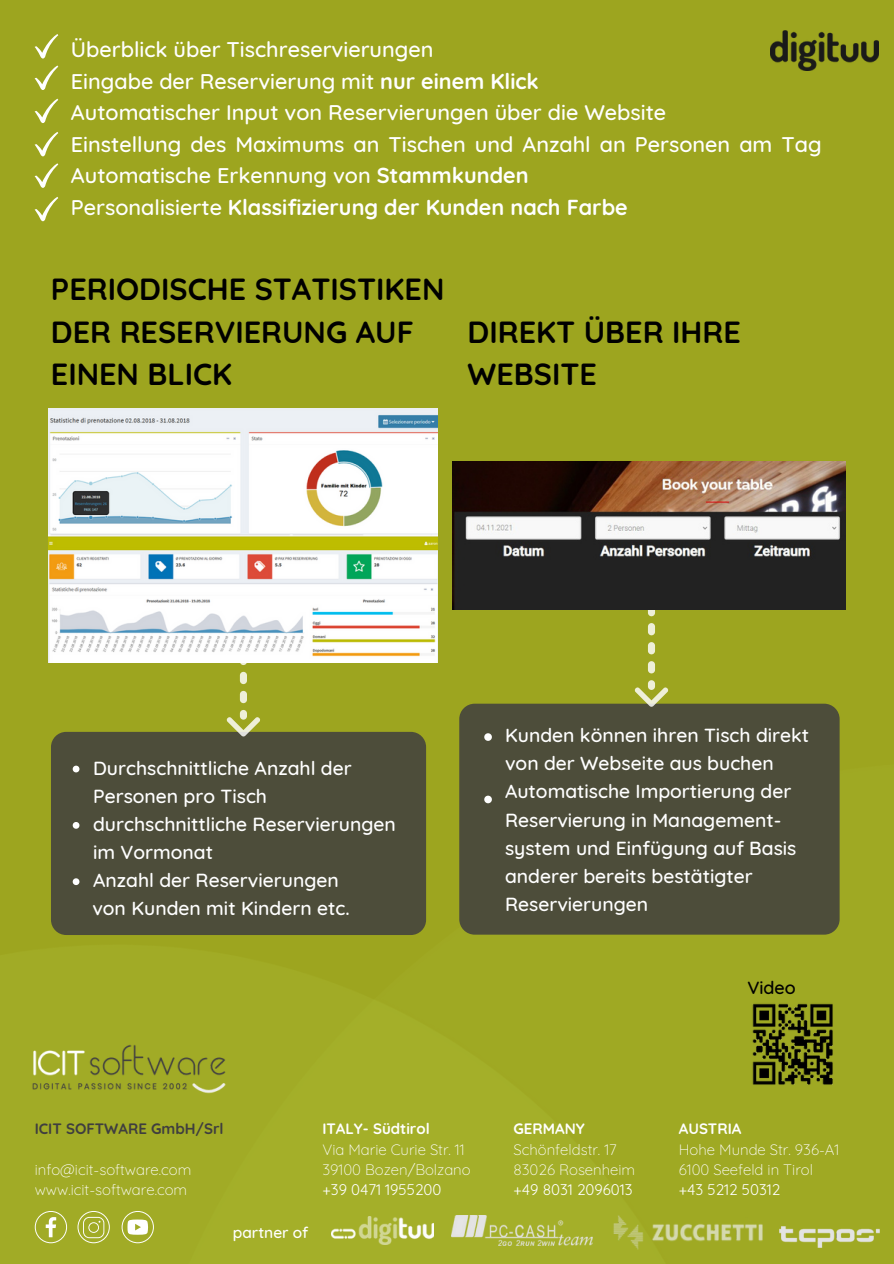
<style>
.page{position:relative;width:894px;height:1264px;background:#fff}
.page>*{position:absolute;margin:0;border:0;box-sizing:border-box;transform-origin:0 0}
.t1{font:700 30.45px/42.6px "Quicksand";color:#000}
.t2{font:500 21.6px/31.5px "Quicksand";color:#fff}
.t3{font:700 21.6px "Quicksand";color:#fff}
.t4{font:500 19.35px/28.2px "Quicksand";color:#fff}
.t5{font:500 18px "Quicksand";color:#000}
.t6{font:500 15.45px "Quicksand";color:#fff}
.t7{font:300 15px/20.2px "Quicksand";color:#fff}
.t8{font:700 15px "Quicksand";color:#fff}
.t9{font:700 15px "Quicksand";color:#3f3e3f}
.t10{font:15px "Quicksand";color:#fff}
.s1{font-weight:700}
.s2{font-weight:500}
.s3{font-weight:400}
</style>
<div class="page">
<img style="left:0;top:0;width:893px;height:1263px">
<div style="left:51px;top:732px;width:375px;height:203px;background:#4d4d3a;border-radius:15px"></div>
<div style="left:17px;top:951px;width:224px;height:235px;background:#a1ab26"></div>
<svg style="left:35px;top:1210px;width:32px;height:33px"></svg>
<svg style="left:77px;top:1210px;width:33px;height:33px"></svg>
<svg style="left:122px;top:1210px;width:32px;height:33px"></svg>
<img style="left:611px;top:1213px;width:151px;height:40px">
<img style="left:779px;top:1225px;width:100px;height:22px">
<img style="left:331px;top:1216px;width:102px;height:28px">
<img style="left:451px;top:1215px;width:141px;height:30px">
<div style="left:459px;top:703px;width:380px;height:231px;background:#4d4d3a;border-radius:15px"></div>
<svg style="left:484px;top:733px;width:7px;height:8px"></svg>
<svg style="left:484px;top:795px;width:7px;height:8px"></svg>
<svg style="left:647px;top:680px;width:7px;height:10px"></svg>
<svg style="left:647px;top:609px;width:7px;height:64px"></svg>
<svg style="left:634px;top:687px;width:35px;height:19px"></svg>
<img style="left:452px;top:461px;width:393px;height:148px">
<div style="left:240px;top:710px;width:7px;height:9px;background:#eeefd8;border-radius:4px"></div>
<svg style="left:240px;top:662px;width:7px;height:41px"></svg>
<svg style="left:226px;top:717px;width:35px;height:19px"></svg>
<svg style="left:35px;top:34px;width:23px;height:24px"></svg>
<svg style="left:35px;top:65px;width:23px;height:25px"></svg>
<svg style="left:35px;top:99px;width:23px;height:24px"></svg>
<svg style="left:35px;top:132px;width:23px;height:24px"></svg>
<svg style="left:35px;top:163px;width:23px;height:25px"></svg>
<svg style="left:35px;top:197px;width:23px;height:24px"></svg>
<img style="left:48px;top:408px;width:390px;height:254px">
<img style="left:770px;top:30px;width:108px;height:41px">
<img style="left:739px;top:991px;width:106px;height:106px">
<svg style="left:73px;top:765px;width:6px;height:7px"></svg>
<svg style="left:73px;top:822px;width:6px;height:6px"></svg>
<svg style="left:73px;top:878px;width:6px;height:7px"></svg>
<p class="t2" style="left:71px;top:33px;width:364px">Überblick über Tischreservierungen</p>
<p class="t2" style="left:71px;top:65px;width:469px">Eingabe der Reservierung mit <span class="s1">nur einem Klick</span></p>
<p class="t2" style="left:71px;top:96px;width:596px">Automatischer Input von Reservierungen über die Website</p>
<p class="t2" style="left:71px;top:128px;width:752px">Einstellung des Maximums an Tischen und Anzahl an Personen am Tag<br>Automatische Erkennung von <span class="s1">Stammkunden</span></p>
<p class="t3" style="left:71px;top:193px;width:558px"><span class="s2">Personalisierte</span> Klassifizierung der Kunden nach Farbe</p>
<p class="t1" style="left:51px;top:267px;width:395px">PERIODISCHE STATISTIKEN</p>
<p class="t1" style="left:51px;top:310px;width:364px">DER RESERVIERUNG AUF</p>
<p class="t1" style="left:51px;top:352px;width:183px">EINEN BLICK</p>
<p class="t1" style="left:467px;top:310px;width:275px">DIREKT ÜBER IHRE<br>WEBSITE</p>
<p class="t4" style="left:93px;top:753px;width:260px">Durchschnittliche Anzahl der<br>Personen pro Tisch</p>
<p class="t4" style="left:93px;top:809px;width:304px">durchschnittliche Reservierungen im Vormonat</p>
<p class="t4" style="left:93px;top:866px;width:247px">Anzahl der Reservierungen</p>
<p class="t4" style="left:92px;top:894px;width:259px">von Kunden mit Kindern etc.</p>
<p class="t4" style="left:505px;top:720px;width:305px">Kunden können ihren Tisch direkt von der Webseite aus buchen<br>Automatische Importierung der<br>Reservierung in Management&shy;system und Einfügung auf Basis anderer bereits bestätigter<br>Reservierungen</p>
<p class="t5" style="left:747px;top:975px;width:50px">Video</p>
<p class="t9" style="left:35px;top:1119px;width:190px">ICIT SOFTWARE GmbH/Srl</p>
<p class="t7" style="left:35px;top:1158px;width:158px">info@icit-software.com www.icit-software.com</p>
<p class="t6" style="left:233px;top:1222px;width:77px">partner of</p>
<p class="t8" style="left:322px;top:1119px;width:109px">ITALY- Südtirol</p>
<p class="t7" style="left:322px;top:1138px;width:150px">Via Marie Curie Str. 11<br>39100 Bozen/Bolzano <span class="s3">+39 0471 1955200</span></p>
<p class="t8" style="left:513px;top:1119px;width:73px">GERMANY</p>
<p class="t7" style="left:513px;top:1138px;width:123px">Schönfeldstr. 17<br>83026 Rosenheim <span class="s3">+49 8031 2096013</span></p>
<p class="t8" style="left:678px;top:1119px;width:64px">AUSTRIA</p>
<p class="t7" style="left:678px;top:1138px;width:162px">Hohe Munde Str. 936-A1<br>6100 Seefeld in Tirol</p>
<p class="t10" style="left:678px;top:1180px;width:103px">+43 5212 50312</p>
</div>
